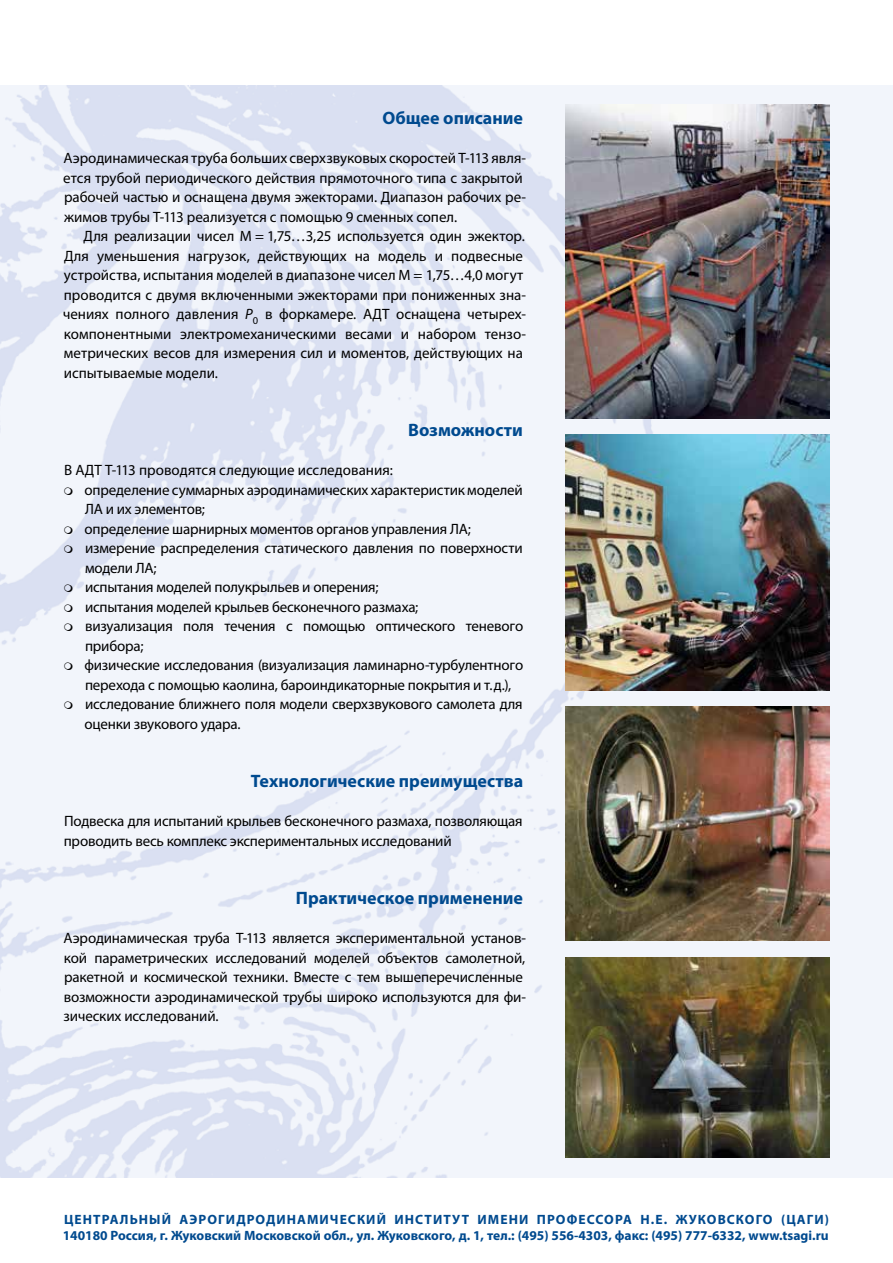
<style>
.page{position:relative;width:893px;height:1263px;background:#fff}
.page>*{position:absolute;margin:0;border:0;box-sizing:border-box;transform-origin:0 0}
.t1{font:700 18px "Myriad Pro";color:#004a8f}
.t2{font:15px/19.5px "Myriad Pro";letter-spacing:-.01em;color:#000}
.t3{font:700 13.5px/16.5px "Myriad Pro";letter-spacing:.02em;color:#004a8f}
.s1{font-style:italic}
</style>
<div class="page">
<img style="left:0;top:85px;width:893px;height:1093px">
<img style="left:566px;top:435px;width:263px;height:255px">
<img style="left:566px;top:105px;width:263px;height:313px">
<img style="left:566px;top:957px;width:263px;height:201px">
<img style="left:566px;top:707px;width:263px;height:234px">
<svg style="left:64px;top:487px;width:9px;height:8px"></svg>
<svg style="left:64px;top:526px;width:9px;height:8px"></svg>
<svg style="left:64px;top:545px;width:9px;height:8px"></svg>
<svg style="left:64px;top:584px;width:9px;height:8px"></svg>
<svg style="left:64px;top:604px;width:9px;height:8px"></svg>
<svg style="left:64px;top:623px;width:9px;height:8px"></svg>
<svg style="left:64px;top:662px;width:9px;height:8px"></svg>
<svg style="left:64px;top:701px;width:9px;height:8px"></svg>
<p class="t1" style="left:382px;top:106px;width:142px">Общее описание</p>
<p class="t2" style="left:63px;top:148px;width:464px">Аэродинамическая труба больших сверхзвуковых скоростей Т-113 явля&shy;ется трубой периодического действия прямоточного типа с закрытой рабочей частью и оснащена двумя эжекторами. Диапазон рабочих ре&shy;жимов трубы Т-113 реализуется с помощью 9 сменных сопел.</p>
<p class="t2" style="left:63px;top:226px;width:465px;text-indent:21px">Для реализации чисел М = 1,75…3,25 используется один эжектор.<br>Для уменьшения нагрузок, действующих на модель и подвесные устройства, испытания моделей в диапазоне чисел М = 1,75…4,0 могут проводится с двумя включенными эжекторами при пониженных зна&shy;чениях полного давления <span class="s1">P</span><sub>0</sub> в форкамере. АДТ оснащена четырех&shy;компонентными электромеханическими весами и набором тензо&shy;метрических весов для измерения сил и моментов, действующих на испытываемые модели.</p>
<p class="t1" style="left:408px;top:418px;width:116px">Возможности</p>
<p class="t2" style="left:85px;top:460px;width:440px;text-indent:-20px">В АДТ Т-113 проводятся следующие исследования:<br>определение суммарных аэродинамических характеристик моделей ЛА и их элементов;<br>определение шарнирных моментов органов управления ЛА; измерение распределения статического давления по поверхности модели ЛА;<br>испытания моделей полукрыльев и оперения;<br>испытания моделей крыльев бесконечного размаха;<br>визуализация поля течения с помощью оптического теневого прибора;<br>физические исследования (визуализация ламинарно-турбулентного перехода с помощью каолина, бароиндикаторные покрытия и т.д.), исследование ближнего поля модели сверхзвукового самолета для оценки звукового удара.</p>
<p class="t1" style="left:251px;top:769px;width:274px">Технологические преимущества</p>
<p class="t2" style="left:64px;top:811px;width:460px">Подвеска для испытаний крыльев бесконечного размаха, позволяющая проводить весь комплекс экспериментальных исследований</p>
<p class="t1" style="left:296px;top:886px;width:229px">Практическое применение</p>
<p class="t2" style="left:63px;top:928px;width:464px">Аэродинамическая труба Т-113 является экспериментальной установ&shy;кой параметрических исследований моделей объектов самолетной, ракетной и космической техники. Вместе с тем вышеперечисленные возможности аэродинамической трубы широко используются для фи&shy;зических исследований.</p>
<p class="t3" style="left:63px;top:1210px;width:768px">ЦЕНТРАЛЬНЫЙ АЭРОГИДРОДИНАМИЧЕСКИЙ ИНСТИТУТ ИМЕНИ ПРОФЕССОРА Н.Е. ЖУКОВСКОГО (ЦАГИ)<br>140180 Россия, г. Жуковский Московской обл., ул. Жуковского, д. 1, тел.: (495) 556-4303, факс: (495) 777-6332, www.tsagi.ru</p>
</div>
